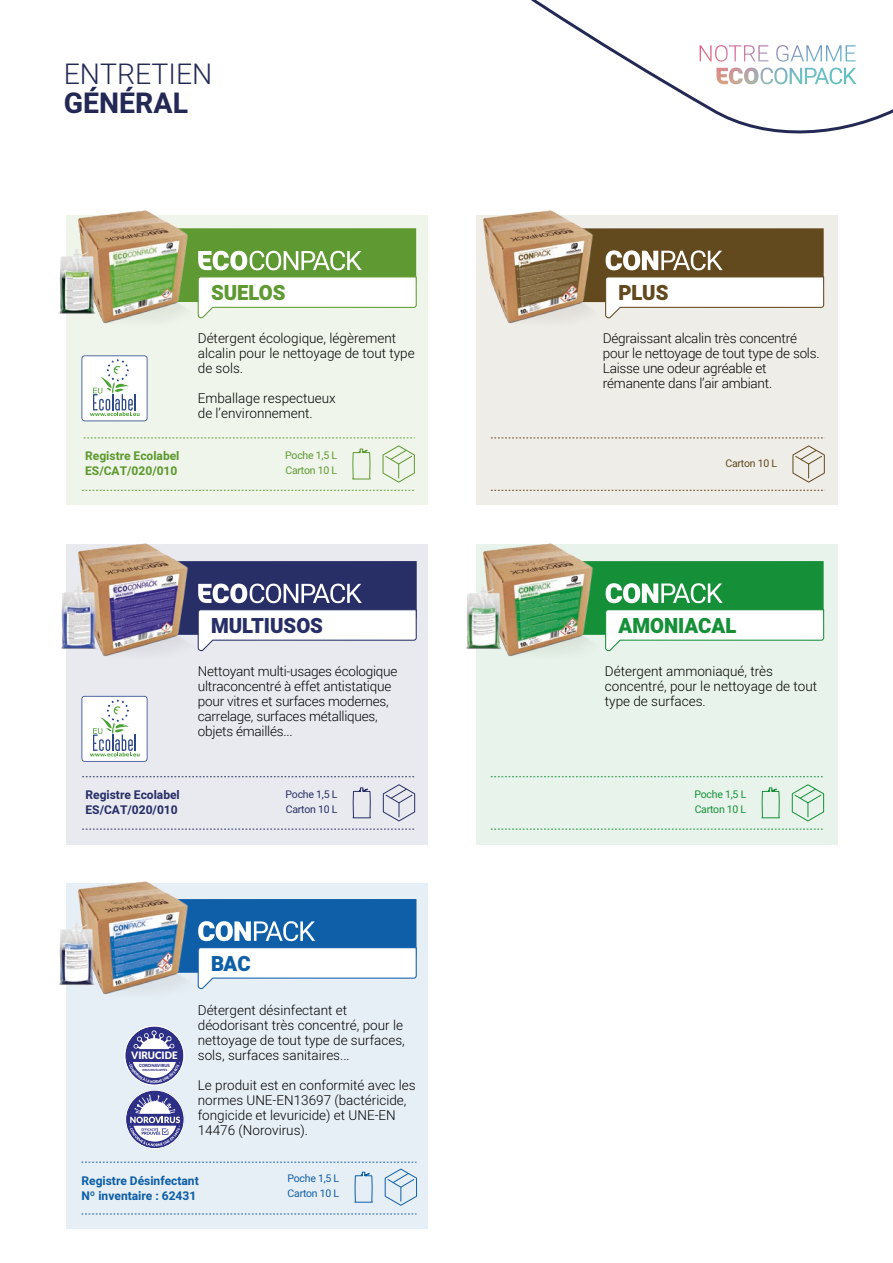
<style>
.page{position:relative;width:893px;height:1263px;background:#fff}
.page>*{position:absolute;margin:0;border:0;box-sizing:border-box;transform-origin:0 0}
.t1{font:300 28.35px "Heebo";color:#232954}
.t2{font:700 28.35px "Heebo";color:#232954}
.t3{font:900 20.85px "Heebo";color:#159038}
.t4{font:900 20.85px "Heebo";color:#282f67}
.t5{font:900 20.85px "Heebo";color:#5f9931}
.t6{font:900 20.85px "Heebo";color:#62491e}
.t7{font:900 20.85px "Heebo";color:#0f5fa8}
.t8{font:300 13.5px/15px "Heebo";color:#020203}
.t9{font:300 13.5px/15px "Roboto";letter-spacing:-.015em;color:#020203}
.t10{font:700 12px/15px "Heebo";color:#0f5fa8}
.t11{font:700 12px/15px "Heebo";color:#5f9931}
.t12{font:700 12px/15px "Heebo";color:#282f67}
.t13{font:10.5px/15px "Heebo";letter-spacing:-.025em;color:#5f9931}
.t14{font:10.5px/15px "Heebo";letter-spacing:-.025em;color:#282f67}
.t15{font:10.5px/15px "Heebo";letter-spacing:-.025em;color:#159038}
.t16{font:10.5px/15px "Heebo";letter-spacing:-.025em;color:#0f5fa8}
.t17{font:10.5px "Heebo";letter-spacing:-.025em;color:#62491e}
.t18{font:900 10.2px "Lato";color:#fff}
.t19{font:900 4.2px "Lato";color:#2d2f87}
.t20{font:900 2.85px "Lato";color:#2d2f87;scale:.95 1}
</style>
<div class="page">
<div style="left:67px;top:215px;width:361px;height:290px;background:#eff5ea"></div>
<div style="left:476px;top:215px;width:362px;height:290px;background:#efede8"></div>
<div style="left:67px;top:545px;width:361px;height:300px;background:#e9eaf0"></div>
<div style="left:476px;top:545px;width:362px;height:300px;background:#e8f4eb"></div>
<div style="left:67px;top:883px;width:361px;height:345px;background:#e7eff6"></div>
<svg style="left:82px;top:355px;width:65px;height:66px;background:#e0e7e8"></svg>
<svg style="left:82px;top:490px;width:332px;height:1px"></svg>
<svg style="left:382px;top:445px;width:33px;height:38px"></svg>
<svg style="left:352px;top:448px;width:19px;height:32px"></svg>
<svg style="left:84px;top:437px;width:331px;height:1px"></svg>
<svg style="left:604px;top:228px;width:221px;height:91px;background:#aea18b"></svg>
<svg style="left:491px;top:490px;width:334px;height:1px"></svg>
<svg style="left:792px;top:445px;width:33px;height:38px"></svg>
<svg style="left:491px;top:437px;width:334px;height:1px"></svg>
<svg style="left:82px;top:696px;width:65px;height:66px;background:#e0e7e8"></svg>
<svg style="left:82px;top:829px;width:333px;height:1px"></svg>
<svg style="left:383px;top:784px;width:33px;height:38px"></svg>
<svg style="left:352px;top:787px;width:19px;height:31px"></svg>
<svg style="left:82px;top:776px;width:333px;height:1px"></svg>
<svg style="left:604px;top:561px;width:221px;height:91px;background:#87c698"></svg>
<svg style="left:791px;top:784px;width:34px;height:38px"></svg>
<svg style="left:761px;top:787px;width:19px;height:31px"></svg>
<svg style="left:491px;top:829px;width:332px;height:1px"></svg>
<svg style="left:491px;top:776px;width:332px;height:1px"></svg>
<svg style="left:198px;top:561px;width:219px;height:91px;background:#9396b2"></svg>
<svg style="left:198px;top:228px;width:219px;height:91px;background:#afcc98"></svg>
<svg style="left:198px;top:899px;width:219px;height:91px;background:#83acd2"></svg>
<svg style="left:81px;top:1213px;width:336px;height:1px"></svg>
<svg style="left:81px;top:1162px;width:337px;height:44px"></svg>
<img style="left:78px;top:210px;width:120px;height:113px">
<img style="left:483px;top:210px;width:121px;height:113px">
<img style="left:69px;top:543px;width:129px;height:113px">
<img style="left:476px;top:543px;width:128px;height:113px">
<img style="left:78px;top:881px;width:120px;height:113px">
<img style="left:59px;top:245px;width:42px;height:74px">
<img style="left:466px;top:582px;width:41px;height:72px">
<img style="left:61px;top:582px;width:41px;height:72px">
<img style="left:59px;top:918px;width:42px;height:72px">
<svg style="left:531px;top:0;width:362px;height:134px"></svg>
<svg style="left:125px;top:1026px;width:59px;height:123px"></svg>
<h1 class="t1" style="left:64px;top:54px;width:150px">ENTRETIEN</h1>
<h1 class="t2" style="left:64px;top:83px;width:126px">GÉNÉRAL</h1>
<p class="t11" style="left:85px;top:448px;width:96px">Registre Ecolabel<br>ES/CAT/020/010</p>
<h2 class="t5" style="left:211px;top:278px;width:76px">SUELOS</h2>
<p class="t8" style="left:198px;top:330px;width:218px">Détergent écologique, légèrement alcalin pour le nettoyage de tout type de sols.</p>
<p class="t8" style="left:198px;top:390px;width:139px">Emballage respectueux de l’environnement.</p>
<p class="t13" style="left:285px;top:448px;width:53px">Poche 1,5 L<br>Carton 10 L</p>
<h2 class="t4" style="left:211px;top:611px;width:113px">MULTIUSOS</h2>
<p class="t9" style="left:198px;top:663px;width:201px">Nettoyant multi-usages écologique ultraconcentré à effet antistatique pour vitres et surfaces modernes, carrelage, surfaces métalliques, objets émaillés...</p>
<p class="t12" style="left:86px;top:787px;width:96px">Registre Ecolabel<br>ES/CAT/020/010</p>
<p class="t14" style="left:286px;top:787px;width:53px">Poche 1,5 L<br>Carton 10 L</p>
<h2 class="t7" style="left:211px;top:949px;width:41px">BAC</h2>
<p class="t8" style="left:198px;top:1002px;width:209px">Détergent désinfectant et déodorisant très concentré, pour le nettoyage de tout type de surfaces, sols, surfaces sanitaires...</p>
<p class="t8" style="left:198px;top:1077px;width:219px">Le produit est en conformité avec les normes UNE-EN13697 (bactéricide, fongicide et levuricide) et UNE-EN<br>14476 (Norovirus).</p>
<p class="t10" style="left:81px;top:1173px;width:119px">Registre Désinfectant<br>Nº inventaire : 62431</p>
<p class="t16" style="left:287px;top:1171px;width:53px">Poche 1,5 L<br>Carton 10 L</p>
<p class="t18" style="left:131px;top:1050px;width:48px">VIRUCIDE</p>
<p class="t20" style="left:142px;top:1068px;width:28px">VIRUS ENVELOPPÉS</p>
<p class="t19" style="left:139px;top:1063px;width:32px">CORONAVIRUS</p>
<h2 class="t6" style="left:618px;top:278px;width:52px">PLUS</h2>
<p class="t9" style="left:603px;top:330px;width:218px">Dégraissant alcalin très concentré pour le nettoyage de tout type de sols.<br>Laisse une odeur agréable et rémanente dans l’air ambiant.</p>
<p class="t17" style="left:725px;top:456px;width:53px">Carton 10 L</p>
<h2 class="t3" style="left:618px;top:611px;width:119px">AMONIACAL</h2>
<p class="t8" style="left:605px;top:663px;width:214px">Détergent ammoniaqué, très concentré, pour le nettoyage de tout type de surfaces.</p>
<p class="t15" style="left:694px;top:787px;width:53px">Poche 1,5 L<br>Carton 10 L</p>
</div>
